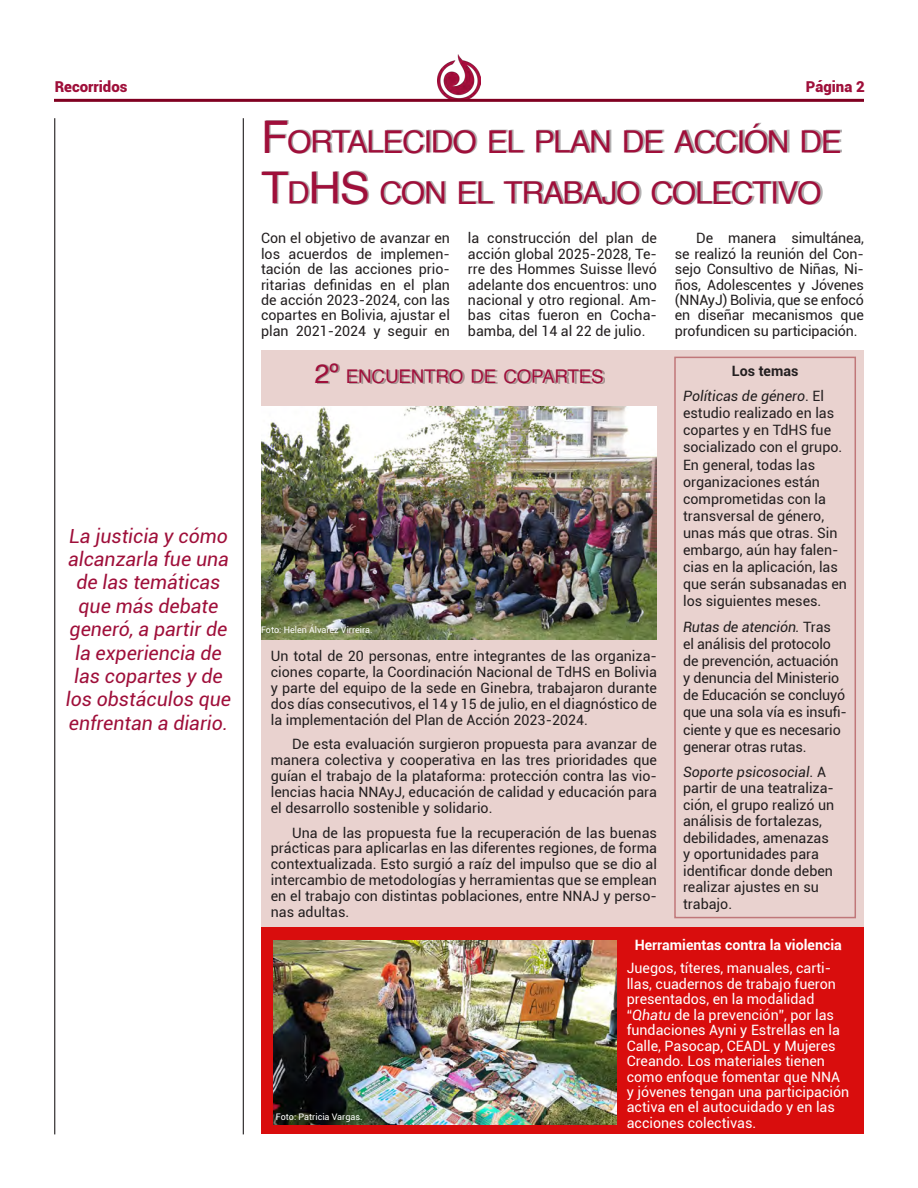
<style>
.page{position:relative;width:918px;height:1188px;background:#fff}
.page>*{position:absolute;margin:0;border:0;box-sizing:border-box;transform-origin:0 0}
.t1{font:31.5px/51px "Helvetica";letter-spacing:-.045em;color:#9f0f3a}
.t2{font:italic 19.5px/23.4px "Roboto";color:#9f0f3a;text-align:center}
.t3{font:18.9px "Helvetica";letter-spacing:-.015em;color:#9f0f3a}
.t4{font:900 15px "Roboto";color:#9f0f3a}
.t5{font:14.25px/17.1px "Roboto";color:#231f20;text-align:justify}
.t6{font:14.25px/15.5px "Roboto";color:#fff}
.t7{font:700 14.25px "Roboto";color:#fff}
.t8{font:700 14.25px "Roboto";color:#231f20}
.t9{font:9px "Roboto";color:#fff}
.s1{font-size:45px}
.s2{font-size:27px}
.s3{font-style:italic}
</style>
<div class="page">
<div style="left:261px;top:927px;width:603px;height:207px;background:#d90d0d"></div>
<div style="left:261px;top:351px;width:603px;height:576px;background:#e9d2cf"></div>
<hr style="left:54px;top:118px;width:1px;height:1016px;background:#231f20">
<img style="left:438px;top:54px;width:42px;height:45px">
<hr style="left:54px;top:99px;width:810px;height:3px;background:#800021">
<hr style="left:243px;top:118px;width:1px;height:1016px;background:#231f20">
<div style="left:263px;top:120px;width:579px;height:85px;background:#231f20;opacity:.35"></div>
<img style="left:261px;top:407px;width:396px;height:232px">
<div style="left:317px;top:363px;width:288px;height:21px;background:#231f20;opacity:.35"></div>
<img style="left:274px;top:941px;width:342px;height:184px">
<div style="left:674px;top:357px;width:182px;height:561px;border:2px solid #c07779"></div>
<p class="t4" style="left:55px;top:76px;width:74px">Recorridos</p>
<p class="t4" style="left:806px;top:76px;width:60px">Página 2</p>
<p class="t1" style="left:261px;top:117px;width:582px"><span class="s1">F</span>ORTALECIDO EL PLAN DE ACCIÓN DE<br><span class="s1">T</span>D<span class="s1">HS</span> CON EL TRABAJO COLECTIVO</p>
<p class="t2" style="left:66px;top:523px;width:167px">La justicia y cómo alcanzarla fue una de las temáticas que más debate generó, a partir de la experiencia de las copartes y de los obstáculos que enfrentan a diario.</p>
<p class="t5" style="left:261px;top:230px;width:190px;line-height:15.5px">Con el objetivo de avanzar en los acuerdos de implemen&shy;tación de las acciones prio&shy;ritarias definidas en el plan de acción 2023-2024, con las copartes en Bolivia, ajustar el plan 2021-2024 y seguir en</p>
<p class="t5" style="left:468px;top:230px;width:191px;line-height:15.5px">la construcción del plan de acción global 2025-2028, Te&shy;rre des Hommes Suisse llevó adelante dos encuentros: uno nacional y otro regional. Am&shy;bas citas fueron en Cocha&shy;bamba, del 14 al 22 de julio.</p>
<p class="t5" style="left:675px;top:230px;width:190px;line-height:15.5px;text-indent:21px">De manera simultánea, se realizó la reunión del Con&shy;sejo Consultivo de Niñas, Ni&shy;ños, Adolescentes y Jóvenes (NNAyJ) Bolivia, que se enfocó en diseñar mecanismos que profundicen su participación.</p>
<p class="t3" style="left:314px;top:362px;width:289px"><span class="s2">2º</span> ENCUENTRO DE COPARTES</p>
<p class="t9" style="left:261px;top:623px;width:113px">Foto: Helen Álvarez Virreira.</p>
<p class="t5" style="left:271px;top:648px;width:388px;line-height:15.9px">Un total de 20 personas, entre integrantes de las organiza&shy;ciones coparte, la Coordinación Nacional de TdHS en Bolivia y parte del equipo de la sede en Ginebra, trabajaron durante dos días consecutivos, el 14 y 15 de julio, en el diagnóstico de la implementación del Plan de Acción 2023-2024.</p>
<p class="t5" style="left:271px;top:736px;width:388px;line-height:15.9px;text-indent:21px">De esta evaluación surgieron propuesta para avanzar de manera colectiva y cooperativa en las tres prioridades que guían el trabajo de la plataforma: protección contra las vio&shy;lencias hacia NNAyJ, educación de calidad y educación para el desarrollo sostenible y solidario.</p>
<p class="t5" style="left:271px;top:824px;width:388px;line-height:15.9px;text-indent:21px">Una de las propuesta fue la recuperación de las buenas prácticas para aplicarlas en las diferentes regiones, de forma contextualizada. Esto surgió a raíz del impulso que se dio al intercambio de metodologías y herramientas que se emplean en el trabajo con distintas poblaciones, entre NNAJ y perso&shy;nas adultas.</p>
<p class="t8" style="left:732px;top:360px;width:68px">Los temas</p>
<p class="t5" style="left:683px;top:387px;width:165px;text-align:left"><span class="s3">Políticas de género</span>. El estudio realizado en las copartes y en TdHS fue socializado con el grupo.<br>En general, todas las organizaciones están comprometidas con la transversal de género, unas más que otras. Sin embargo, aún hay falen&shy;cias en la aplicación, las que serán subsanadas en los siguientes meses.</p>
<p class="t5" style="left:683px;top:618px;width:165px;text-align:left"><span class="s3">Rutas de atención.</span> Tras<br>el análisis del protocolo de prevención, actuación y denuncia del Ministerio de Educación se concluyó que una sola vía es insufi&shy;ciente y que es necesario generar otras rutas.</p>
<p class="t5" style="left:683px;top:763px;width:153px;line-height:16.5px;text-align:left"><span class="s3">Soporte psicosocial</span>. A partir de una teatraliza&shy;ción, el grupo realizó un análisis de fortalezas, debilidades, amenazas y oportunidades para identificar donde deben realizar ajustes en su trabajo.</p>
<p class="t9" style="left:276px;top:1111px;width:88px">Foto: Patricia Vargas.</p>
<p class="t7" style="left:635px;top:934px;width:209px">Herramientas contra la violencia</p>
<p class="t6" style="left:627px;top:960px;width:224px">Juegos, títeres, manuales, carti&shy;llas, cuadernos de trabajo fueron presentados, en la modalidad “<span class="s3">Qhatu</span> de la prevención”, por las fundaciones Ayni y Estrellas en la<br>Calle, Pasocap, CEADL y Mujeres<br>Creando. Los materiales tienen como enfoque fomentar que NNA y jóvenes tengan una participación activa en el autocuidado y en las acciones colectivas.</p>
</div>
